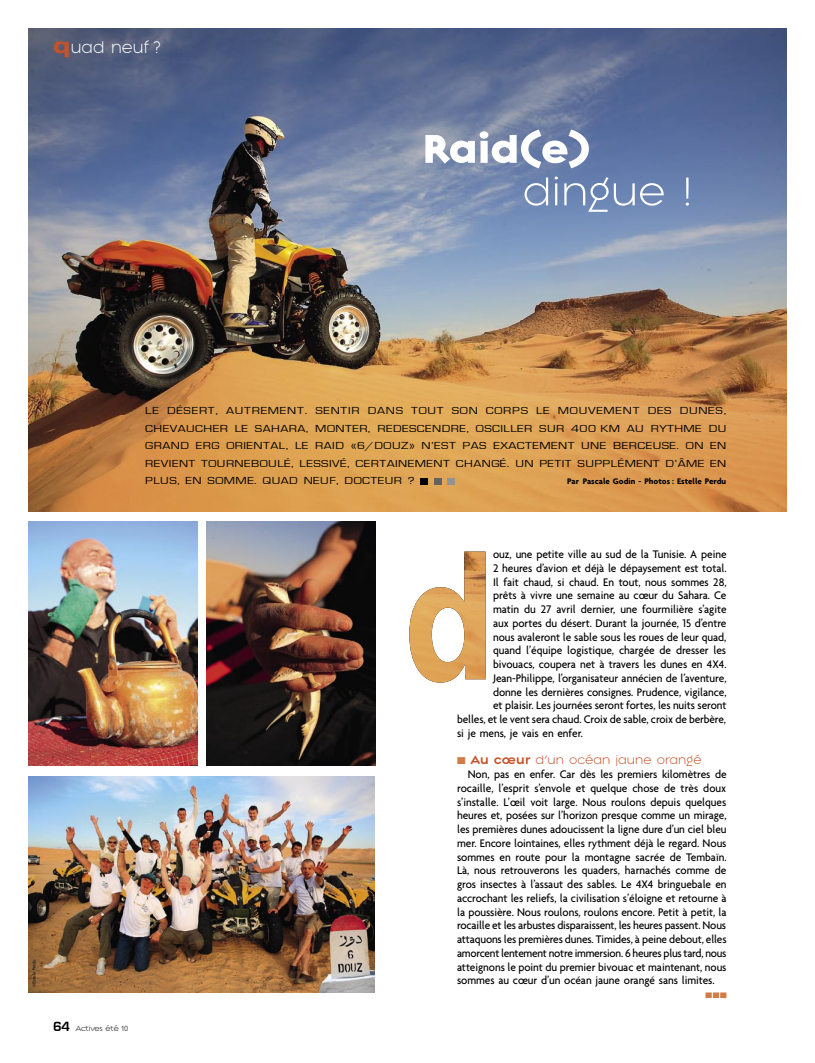
<style>
.page{position:relative;width:815px;height:1063px;background:#fff}
.page>*{position:absolute;margin:0;border:0;box-sizing:border-box;transform-origin:0 0}
.article___infos{font:800 53.75px "Regulator";color:#fff}
.article___infos-2{font:300 53.75px "Regulator";letter-spacing:.005em;color:#fff}
.article___phrase_exergue{font:300 22.5px "Regulator";letter-spacing:.005em;color:#fff;scale:.95 1}
.article___intertitre_BOLD{font:300 16.25px "Regulator";letter-spacing:.005em;color:#c75227}
.article___texte{font:500 11.88px/13.8px "Agenda";letter-spacing:-.005em;color:#000;text-align:justify;scale:.95 1}
.article___chapô{font:10.5px/17.5px "Eurostile";letter-spacing:.035em;color:#000;text-align:justify;scale:1.25 1}
.article___infos-3{font:300 10px "Regulator";letter-spacing:-.01em;color:#000}
.article___chapô-2{font:700 8.75px "Agenda";letter-spacing:.005em;color:#000}
.s1{font-family:"Univers";font-weight:900;font-stretch:expanded;color:#c75227}
.s2{font-family:"Eurostile";font-weight:700;font-size:13.75px}
.s3{color:#d17b45}
.s4{font-weight:700}
</style>
<div class="page">
<img style="left:28px;top:28px;width:759px;height:484px">
<div style="left:420px;top:478px;width:8px;height:6px;background:#000"></div>
<div style="left:434px;top:478px;width:8px;height:6px;background:#636363"></div>
<div style="left:447px;top:478px;width:8px;height:6px;background:#939393"></div>
<svg style="left:705px;top:992px;width:21px;height:6px"></svg>
<img style="left:207px;top:521px;width:168px;height:245px">
<img style="left:28px;top:521px;width:169px;height:245px">
<img style="left:28px;top:776px;width:346px;height:216px">
<img style="left:409px;top:552px;width:77px;height:131px">
<p class="article___phrase_exergue" style="left:53px;top:35px;width:115px"><span class="s1">q</span>uad neuf ?</p>
<p class="article___infos" style="left:422px;top:124px;width:171px">Raid(e)</p>
<p class="article___infos-2" style="left:523px;top:162px;width:171px">dingue !</p>
<p class="article___chapô" style="left:145px;top:402px;width:466px">LE DÉSERT, AUTREMENT. SENTIR DANS TOUT SON CORPS LE MOUVEMENT DES DUNES, CHEVAUCHER LE SAHARA, MONTER, REDESCENDRE, OSCILLER SUR 400 KM AU RYTHME DU GRAND ERG ORIENTAL, LE RAID «6/DOUZ» N’EST PAS EXACTEMENT UNE BERCEUSE. ON EN REVIENT TOURNEBOULÉ, LESSIVÉ, CERTAINEMENT CHANGÉ. UN PETIT SUPPLÉMENT D’ÂME EN PLUS, EN SOMME. QUAD NEUF, DOCTEUR ?</p>
<p class="article___chapô-2" style="left:567px;top:476px;width:161px">Par Pascale Godin - Photos : Estelle Perdu</p>
<p class="article___infos-3" style="left:53px;top:1023px;width:76px"><span class="s2">64</span> Actives été 10</p>
<p class="article___texte" style="left:493px;top:547px;width:247px">ouz, une petite ville au sud de la Tunisie. A peine</p>
<p class="article___texte" style="left:493px;top:561px;width:247px">2 heures d’avion et déjà le dépaysement est total.</p>
<p class="article___texte" style="left:493px;top:575px;width:247px">Il fait chaud, si chaud. En tout, nous sommes 28,</p>
<p class="article___texte" style="left:493px;top:588px;width:247px">prêts à vivre une semaine au cœur du Sahara. Ce</p>
<p class="article___texte" style="left:493px;top:602px;width:247px">matin du 27 avril dernier, une fourmilière s’agite</p>
<p class="article___texte" style="left:493px;top:616px;width:247px">aux portes du désert. Durant la journée, 15 d’entre</p>
<p class="article___texte" style="left:493px;top:630px;width:247px">nous avaleront le sable sous les roues de leur quad,</p>
<p class="article___texte" style="left:493px;top:643px;width:247px">quand l’équipe logistique, chargée de dresser les</p>
<p class="article___texte" style="left:493px;top:657px;width:247px">bivouacs, coupera net à travers les dunes en 4X4.</p>
<p class="article___texte" style="left:493px;top:671px;width:247px">Jean-Philippe, l’organisateur annécien de l’aventure,</p>
<p class="article___texte" style="left:493px;top:685px;width:247px">donne les dernières consignes. Prudence, vigilance,</p>
<p class="article___texte" style="left:493px;top:698px;width:247px">et plaisir. Les journées seront fortes, les nuits seront</p>
<p class="article___texte" style="left:457px;top:712px;width:285px">belles, et le vent sera chaud. Croix de sable, croix de berbère,</p>
<p class="article___texte" style="left:457px;top:726px;width:134px">si je mens, je vais en enfer.</p>
<p class="article___intertitre_BOLD" style="left:457px;top:751px;width:246px"><span class="s3">■</span> <span class="s4">Au cœur</span> d’un océan jaune orangé</p>
<p class="article___texte" style="left:457px;top:767px;width:285px;text-indent:11px">Non, pas en enfer. Car dès les premiers kilomètres de rocaille, l’esprit s’envole et quelque chose de très doux s’installe. L’œil voit large. Nous roulons depuis quelques heures et, posées sur l’horizon presque comme un mirage, les premières dunes adoucissent la ligne dure d’un ciel bleu mer. Encore lointaines, elles rythment déjà le regard. Nous sommes en route pour la montagne sacrée de Tembaïn.<br>Là, nous retrouverons les quaders, harnachés comme de gros insectes à l’assaut des sables. Le 4X4 bringuebale en accrochant les reliefs, la civilisation s’éloigne et retourne à la poussière. Nous roulons, roulons encore. Petit à petit, la rocaille et les arbustes disparaissent, les heures passent. Nous attaquons les premières dunes. Timides, à peine debout, elles amorcent lentement notre immersion. 6 heures plus tard, nous atteignons le point du premier bivouac et maintenant, nous sommes au cœur d’un océan jaune orangé sans limites.</p>
</div>
